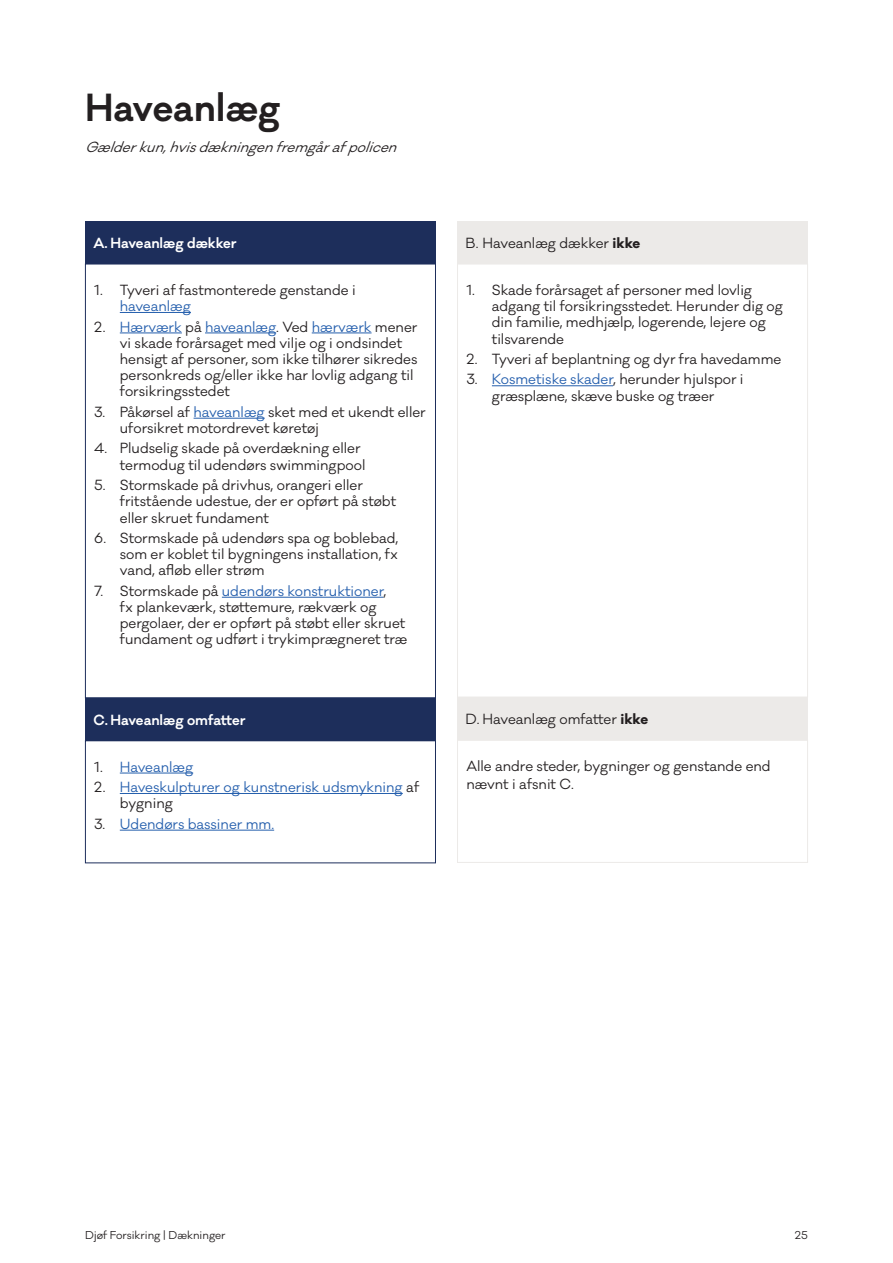
<style>
.page{position:relative;width:893px;height:1263px;background:#fff}
.page>*{position:absolute;margin:0;border:0;box-sizing:border-box;transform-origin:0 0}
.H3_Afsnitsoverskrift{font:600 36px "Galano Classic";color:#231f20}
.Brødtekst{font:13.5px/16.2px "Galano Classic";color:#231f20}
.t1{font:13.5px/16.2px "Galano Classic";color:#255fad}
.Overskrift_Skema{font:13.5px "Galano Classic";color:#231f20}
.Brødtekst-2{font:italic 13.5px "Galano Classic";color:#231f20}
.Overskrift_Skema_HVID{font:600 13.5px "Galano Classic";color:#fff}
.Sidetal{font:10.5px "Galano Classic";color:#231f20}
.s1{font-weight:700}
.s2{color:#255fad}
.s3{color:#231f20}
</style>
<div class="page">
<hr style="left:120px;top:773px;width:73px;height:1px;background:#255fad">
<hr style="left:120px;top:793px;width:283px;height:1px;background:#255fad">
<hr style="left:120px;top:830px;width:154px;height:1px;background:#255fad">
<div style="left:85px;top:740px;width:351px;height:123px;border:1px solid #1d2e5b"></div>
<hr style="left:492px;top:385px;width:121px;height:1px;background:#255fad">
<div style="left:457px;top:264px;width:351px;height:433px;border:1px solid #eceae8"></div>
<hr style="left:120px;top:312px;width:71px;height:1px;background:#255fad">
<hr style="left:120px;top:333px;width:62px;height:1px;background:#255fad">
<hr style="left:205px;top:333px;width:71px;height:1px;background:#255fad">
<hr style="left:312px;top:333px;width:60px;height:1px;background:#255fad">
<hr style="left:194px;top:418px;width:71px;height:1px;background:#255fad">
<hr style="left:222px;top:597px;width:161px;height:1px;background:#255fad">
<div style="left:85px;top:264px;width:351px;height:434px;border:1px solid #1d2e5b"></div>
<div style="left:85px;top:698px;width:351px;height:43px;background:#1d2e5b"></div>
<div style="left:457px;top:221px;width:351px;height:43px;background:#eceae8"></div>
<div style="left:85px;top:221px;width:351px;height:43px;background:#1d2e5b"></div>
<div style="left:457px;top:740px;width:351px;height:123px;border:1px solid #eceae8"></div>
<div style="left:457px;top:697px;width:351px;height:43px;background:#eceae8"></div>
<p class="H3_Afsnitsoverskrift" style="left:85px;top:84px;width:197px">Haveanlæg</p>
<p class="Brødtekst-2" style="left:85px;top:138px;width:319px">Gælderkun,hvisdækningenfremgårafpolicen</p>
<p class="Overskrift_Skema_HVID" style="left:94px;top:234px;width:145px">A. Haveanlæg dækker</p>
<p class="Overskrift_Skema" style="left:466px;top:234px;width:176px">B. Haveanlæg dækker <span class="s1">ikke</span></p>
<p class="Brødtekst" style="left:120px;top:282px;width:237px;text-indent:-26px">1. Tyveri af fastmonterede genstande i <span class="s2">haveanlæg</span></p>
<p class="Brødtekst" style="left:120px;top:319px;width:299px;text-indent:-26px">2. <span class="s2">Hærværk</span> på <span class="s2">haveanlæg</span>. Ved <span class="s2">hærværk</span> mener vi skade forårsaget med vilje og i ondsindet hensigt af personer, som ikke tilhører sikredes personkreds og/eller ikke har lovlig adgang til forsikringsstedet</p>
<p class="Brødtekst" style="left:120px;top:404px;width:308px;text-indent:-26px">3. Påkørsel af <span class="s2">haveanlæg</span> sket med et ukendt eller uforsikret motordrevet køretøj</p>
<p class="Brødtekst" style="left:120px;top:441px;width:247px;text-indent:-26px">4. Pludselig skade på overdækning eller termodug til udendørs swimmingpool</p>
<p class="Brødtekst" style="left:120px;top:477px;width:278px;text-indent:-26px">5. Stormskade på drivhus, orangeri eller fritstående udestue, der er opført på støbt eller skruet fundament</p>
<p class="Brødtekst" style="left:120px;top:530px;width:280px;text-align:justify;text-indent:-26px">6. Stormskade på udendørs spa og boblebad, som er koblet til bygningens installation, fx vand, afløb eller strøm</p>
<p class="Brødtekst" style="left:120px;top:583px;width:289px;text-indent:-26px">7. Stormskade på <span class="s2">udendørs konstruktioner</span>,<br>fx plankeværk, støttemure, rækværk og pergolaer, der er opført på støbt eller skruet fundament og udført i trykimprægneret træ</p>
<p class="Overskrift_Skema_HVID" style="left:94px;top:711px;width:154px">C. Haveanlæg omfatter</p>
<p class="t1" style="left:94px;top:759px;width:100px"><span class="s3">1.</span> Haveanlæg</p>
<p class="t1" style="left:120px;top:779px;width:301px;text-indent:-26px"><span class="s3">2.</span> Haveskulpturer og kunstnerisk udsmykning <span class="s3">af bygning</span></p>
<p class="t1" style="left:94px;top:816px;width:181px"><span class="s3">3.</span> Udendørs bassiner mm.</p>
<p class="Brødtekst" style="left:492px;top:282px;width:293px;text-indent:-26px">1. Skade forårsaget af personer med lovlig adgang til forsikringsstedet. Herunder dig og din familie, medhjælp, logerende, lejere og tilsvarende</p>
<p class="Brødtekst" style="left:466px;top:351px;width:316px">2. Tyveri af beplantning og dyr fra havedamme</p>
<p class="Brødtekst" style="left:466px;top:372px;width:279px;text-align:center">3. <span class="s2">Kosmetiske skader</span>, herunder hjulspor i græsplæne, skæve buske og træer</p>
<p class="Overskrift_Skema" style="left:466px;top:711px;width:184px">D. Haveanlæg omfatter <span class="s1">ikke</span></p>
<p class="Brødtekst" style="left:466px;top:757px;width:306px;line-height:18px">Alle andre steder, bygninger og genstande end nævnt i afsnit C.</p>
<p class="Sidetal" style="left:85px;top:1229px;width:142px">Djøf Forsikring | Dækninger</p>
<p class="Sidetal" style="left:795px;top:1229px;width:14px">25</p>
</div>
